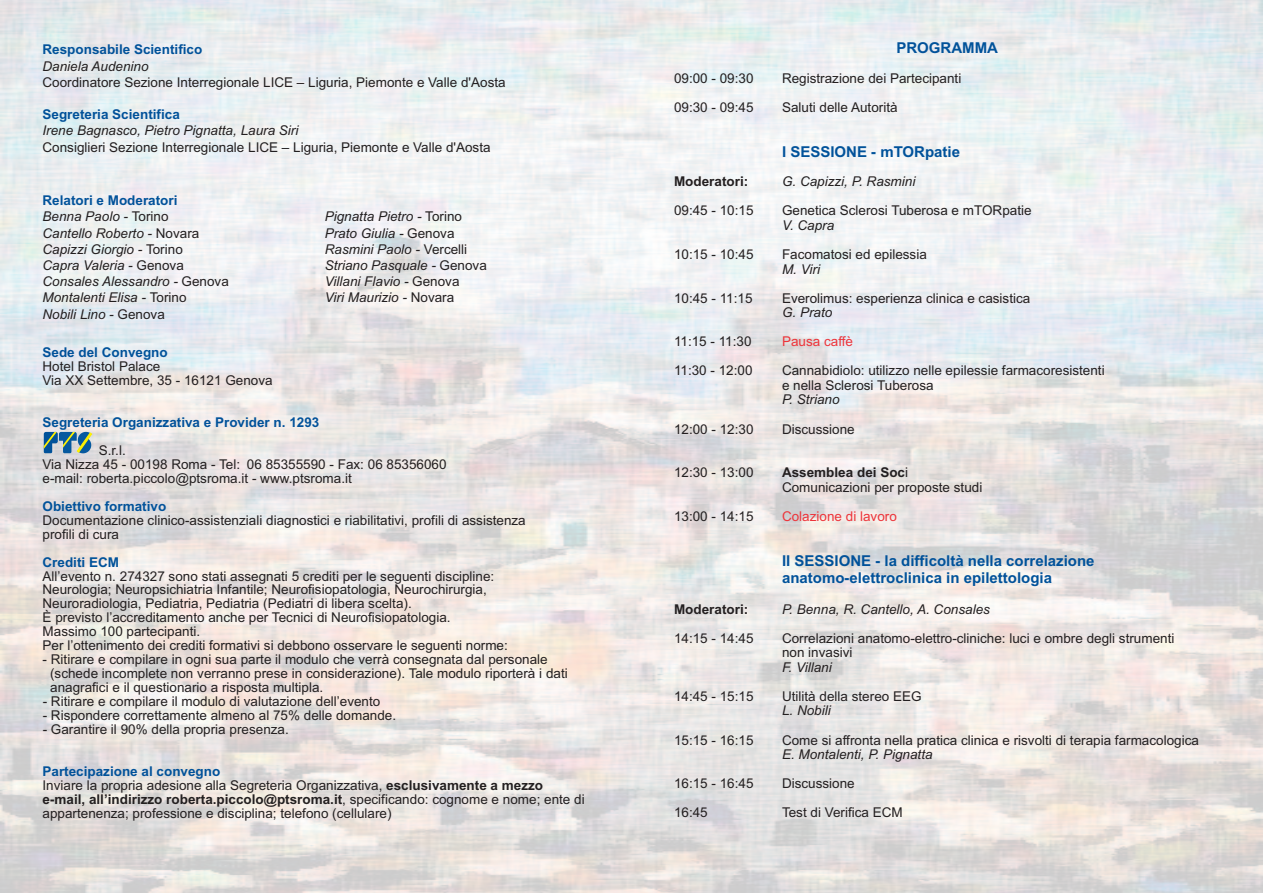
<style>
.page{position:relative;width:1263px;height:893px;background:#fff}
.page>*{position:absolute;margin:0;border:0;box-sizing:border-box;transform-origin:0 0}
.t1{font:700 15px/16.4px "Arial";color:#01529a}
.t2{font:13.5px/14px "Arial";color:#231f20}
.t3{font:italic 13.5px/16.2px "Arial";color:#231f20}
.t4{font:700 13.5px "Arial";color:#01529a}
.t5{font:13.5px "Arial";color:#ed343a}
.t6{font:700 13.5px "Arial";color:#231f20}
.s1{font-weight:700;font-style:normal;color:#01529a}
.s2{font-style:normal}
.s3{font-weight:700;color:#01529a}
.s4{font-weight:700}
</style>
<div class="page">
<svg style="left:44px;top:432px;width:48px;height:21px"></svg>
<p class="t4" style="left:43px;top:42px;width:161px">Responsabile Scientifico</p>
<p class="t3" style="left:43px;top:58px;width:108px">Daniela Audenino</p>
<p class="t2" style="left:43px;top:75px;width:465px">Coordinatore Sezione Interregionale LICE – Liguria, Piemonte e Valle d'Aosta</p>
<p class="t4" style="left:43px;top:107px;width:139px">Segreteria Scientifica</p>
<p class="t3" style="left:43px;top:123px;width:257px">Irene Bagnasco, Pietro Pignatta, Laura Siri</p>
<p class="t2" style="left:43px;top:140px;width:450px">Consiglieri Sezione Interregionale LICE – Liguria, Piemonte e Valle d'Aosta</p>
<p class="t3" style="left:43px;top:192px;width:188px"><span class="s1">Relatori e Moderatori<br></span>Benna Paolo - <span class="s2">Torino<br></span>Cantello Roberto - <span class="s2">Novara<br></span>Capizzi Giorgio - <span class="s2">Torino<br></span>Capra Valeria - <span class="s2">Genova<br></span>Consales Alessandro - <span class="s2">Genova<br></span>Montalenti Elisa - <span class="s2">Torino<br></span>Nobili Lino - <span class="s2">Genova</span></p>
<p class="t3" style="left:325px;top:209px;width:164px">Pignatta Pietro - <span class="s2">Torino<br></span>Prato Giulia - <span class="s2">Genova<br></span>Rasmini Paolo - <span class="s2">Vercelli<br></span>Striano Pasquale - <span class="s2">Genova<br></span>Villani Flavio - <span class="s2">Genova<br></span>Viri Maurizio - <span class="s2">Novara</span></p>
<p class="t4" style="left:43px;top:345px;width:127px">Sede del Convegno</p>
<p class="t2" style="left:43px;top:360px;width:232px">Hotel Bristol Palace<br>Via XX Settembre, 35 - 16121 Genova</p>
<p class="t4" style="left:43px;top:414px;width:278px">Segreteria Organizzativa e Provider n. 1293</p>
<p class="t2" style="left:43px;top:443px;width:406px;text-indent:56px">S.r.l.<br>Via Nizza 45 - 00198 Roma - Tel: 06 85355590 - Fax: 06 85356060 e-mail: roberta.piccolo@ptsroma.it - www.ptsroma.it</p>
<p class="t4" style="left:43px;top:498px;width:125px">Obiettivo formativo</p>
<p class="t2" style="left:43px;top:513px;width:485px">Documentazione clinico-assistenziali diagnostici e riabilitativi, profili di assistenza profili di cura</p>
<p class="t4" style="left:43px;top:554px;width:78px">Crediti ECM</p>
<p class="t2" style="left:43px;top:569px;width:467px">All’evento n. 274327 sono stati assegnati 5 crediti per le seguenti discipline:<br>Neurologia; Neuropsichiatria Infantile; Neurofisiopatologia, Neurochirurgia, Neuroradiologia, Pediatria, Pediatria (Pediatri di libera scelta).<br>È previsto l’accreditamento anche per Tecnici di Neurofisiopatologia.<br>Massimo 100 partecipanti.<br>Per l’ottenimento dei crediti formativi si debbono osservare le seguenti norme:</p>
<p class="t2" style="left:50px;top:653px;width:519px;text-indent:-8px">- Ritirare e compilare in ogni sua parte il modulo che verrà consegnata dal personale (schede incomplete non verranno prese in considerazione). Tale modulo riporterà i dati anagrafici e il questionario a risposta multipla.</p>
<p class="t2" style="left:43px;top:694px;width:339px">- Ritirare e compilare il modulo di valutazione dell’evento</p>
<p class="t2" style="left:43px;top:708px;width:355px">- Rispondere correttamente almeno al 75% delle domande.</p>
<p class="t2" style="left:43px;top:722px;width:248px">- Garantire il 90% della propria presenza.</p>
<p class="t2" style="left:43px;top:764px;width:544px"><span class="s3">Partecipazione al convegno<br></span>Inviare la propria adesione alla Segreteria Organizzativa, <span class="s4">esclusivamente a mezzo e-mail, all’indirizzo roberta.piccolo@ptsroma.it</span>, specificando: cognome e nome; ente di appartenenza; professione e disciplina; telefono (cellulare)</p>
<p class="t1" style="left:896px;top:40px;width:103px">PROGRAMMA</p>
<p class="t2" style="left:674px;top:71px;width:81px">09:00 - 09:30</p>
<p class="t2" style="left:782px;top:71px;width:181px">Registrazione dei Partecipanti</p>
<p class="t2" style="left:674px;top:100px;width:81px">09:30 - 09:45</p>
<p class="t2" style="left:782px;top:100px;width:117px">Saluti delle Autorità</p>
<p class="t1" style="left:782px;top:144px;width:180px">I SESSIONE - mTORpatie</p>
<p class="t6" style="left:674px;top:174px;width:76px">Moderatori:</p>
<p class="t3" style="left:782px;top:173px;width:135px">G. Capizzi, P. Rasmini</p>
<p class="t2" style="left:674px;top:204px;width:81px">09:45 - 10:15</p>
<p class="t2" style="left:782px;top:204px;width:251px">Genetica Sclerosi Tuberosa e mTORpatie</p>
<p class="t3" style="left:782px;top:217px;width:54px">V. Capra</p>
<p class="t2" style="left:674px;top:247px;width:81px">10:15 - 10:45</p>
<p class="t2" style="left:782px;top:247px;width:146px">Facomatosi ed epilessia</p>
<p class="t3" style="left:782px;top:261px;width:39px">M. Viri</p>
<p class="t2" style="left:674px;top:291px;width:80px">10:45 - 11:15</p>
<p class="t2" style="left:782px;top:291px;width:250px">Everolimus: esperienza clinica e casistica</p>
<p class="t3" style="left:782px;top:304px;width:52px">G. Prato</p>
<p class="t2" style="left:674px;top:335px;width:79px">11:15 - 11:30</p>
<p class="t5" style="left:782px;top:334px;width:73px">Pausa caffè</p>
<p class="t2" style="left:674px;top:364px;width:80px">11:30 - 12:00</p>
<p class="t2" style="left:782px;top:363px;width:324px;line-height:14.5px">Cannabidiolo: utilizzo nelle epilessie farmacoresistenti e nella Sclerosi Tuberosa</p>
<p class="t3" style="left:782px;top:392px;width:59px">P. Striano</p>
<p class="t2" style="left:674px;top:422px;width:81px">12:00 - 12:30</p>
<p class="t2" style="left:782px;top:422px;width:74px">Discussione</p>
<p class="t2" style="left:674px;top:466px;width:81px">12:30 - 13:00</p>
<p class="t2" style="left:782px;top:465px;width:202px;line-height:14.5px"><span class="s4">Assemblea dei Soc</span>i<br>Comunicazioni per proposte studi</p>
<p class="t2" style="left:674px;top:509px;width:81px">13:00 - 14:15</p>
<p class="t5" style="left:782px;top:508px;width:116px">Colazione di lavoro</p>
<p class="t1" style="left:782px;top:553px;width:314px">II SESSIONE - la difficoltà nella correlazione anatomo-elettroclinica in epilettologia</p>
<p class="t6" style="left:674px;top:601px;width:76px">Moderatori:</p>
<p class="t3" style="left:782px;top:601px;width:209px">P. Benna, R. Cantello, A. Consales</p>
<p class="t2" style="left:674px;top:631px;width:81px">14:15 - 14:45</p>
<p class="t2" style="left:782px;top:631px;width:394px;line-height:14.5px">Correlazioni anatomo-elettro-cliniche: luci e ombre degli strumenti non invasivi</p>
<p class="t3" style="left:782px;top:659px;width:51px">F. Villani</p>
<p class="t2" style="left:674px;top:689px;width:81px">14:45 - 15:15</p>
<p class="t2" style="left:782px;top:689px;width:141px">Utilità della stereo EEG</p>
<p class="t3" style="left:782px;top:703px;width:50px">L. Nobili</p>
<p class="t2" style="left:674px;top:733px;width:81px">15:15 - 16:15</p>
<p class="t2" style="left:782px;top:733px;width:418px">Come si affronta nella pratica clinica e risvolti di terapia farmacologica</p>
<p class="t3" style="left:782px;top:746px;width:152px">E. Montalenti, P. Pignatta</p>
<p class="t2" style="left:674px;top:777px;width:81px">16:15 - 16:45</p>
<p class="t2" style="left:782px;top:777px;width:74px">Discussione</p>
<p class="t2" style="left:674px;top:806px;width:35px">16:45</p>
<p class="t2" style="left:782px;top:806px;width:122px">Test di Verifica ECM</p>
</div>
